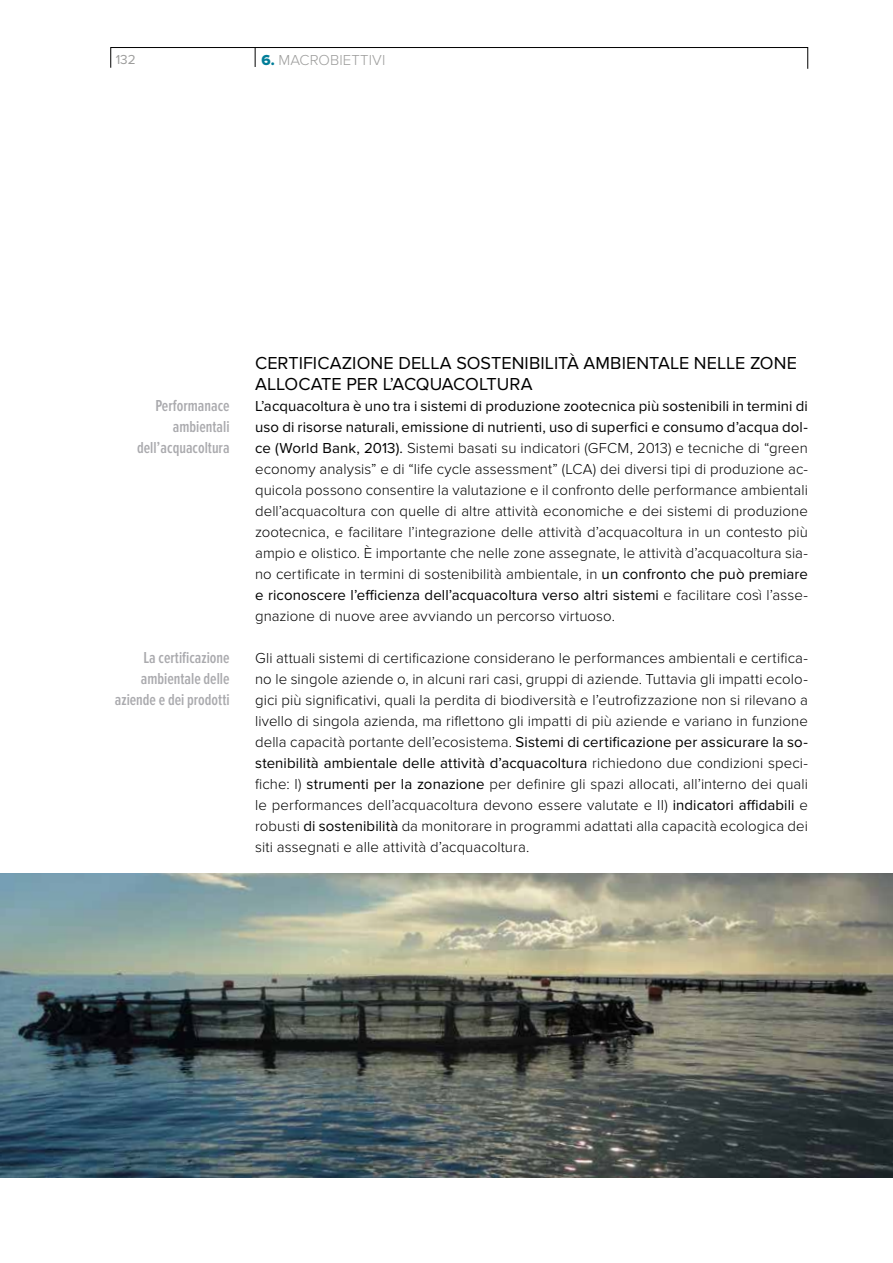
<style>
.page{position:relative;width:893px;height:1263px;background:#fff}
.page>*{position:absolute;margin:0;border:0;box-sizing:border-box;transform-origin:0 0}
.t1{font:18px/21px "Proxima Nova";letter-spacing:.005em;color:#000}
.t2{font:600 16.5px/21px "Proxima Nova Ex Cn";color:#aaaaae;text-align:right}
.t3{font:300 15px/21px "Proxima Nova";letter-spacing:.005em;color:#000;text-align:justify}
.t4{font:300 15px "Proxima Nova";letter-spacing:.005em;color:#9d9d9c}
.t5{font:13.5px "Proxima Nova";color:#9d9d9c}
.s1{font-family:"Proxima Nova Extrabld";font-weight:400;color:#007d98}
.s2{font-weight:400}
</style>
<div class="page">
<svg style="left:110px;top:47px;width:698px;height:22px"></svg>
<img style="left:0;top:874px;width:893px;height:304px">
<p class="t5" style="left:116px;top:52px;width:21px">132</p>
<p class="t4" style="left:261px;top:51px;width:125px"><span class="s1">6.</span> MACROBIETTIVI</p>
<p class="t2" style="left:137px;top:395px;width:94px">Performanace ambientali dell’acquacoltura</p>
<p class="t2" style="left:115px;top:647px;width:116px">La certificazione ambientale delle aziende e dei prodotti</p>
<p class="t1" style="left:255px;top:353px;width:543px">CERTIFICAZIONE DELLA SOSTENIBILITÀ AMBIENTALE NELLE ZONE<br>ALLOCATE PER L’ACQUACOLTURA</p>
<p class="t3" style="left:255px;top:396px;width:554px"><span class="s2">L’acquacoltura è uno tra i sistemi di produzione zootecnica più sostenibili in termini di uso di risorse naturali, emissione di nutrienti, uso di superfici e consumo d’acqua dol&shy;ce (World Bank, 2013).</span> Sistemi basati su indicatori (GFCM, 2013) e tecniche di “green economy analysis” e di “life cycle assessment” (LCA) dei diversi tipi di produzione ac&shy;quicola possono consentire la valutazione e il confronto delle performance ambientali dell’acquacoltura con quelle di altre attività economiche e dei sistemi di produzione zootecnica, e facilitare l’integrazione delle attività d’acquacoltura in un contesto più ampio e olistico. È importante che nelle zone assegnate, le attività d’acquacoltura sia&shy;no certificate in termini di sostenibilità ambientale, in <span class="s2">un confronto che può premiare e riconoscere l’efficienza dell’acquacoltura verso altri sistemi</span> e facilitare così l’asse&shy;gnazione di nuove aree avviando un percorso virtuoso.</p>
<p class="t3" style="left:255px;top:648px;width:554px">Gli attuali sistemi di certificazione considerano le performances ambientali e certifica&shy;no le singole aziende o, in alcuni rari casi, gruppi di aziende. Tuttavia gli impatti ecolo&shy;gici più significativi, quali la perdita di biodiversità e l’eutrofizzazione non si rilevano a livello di singola azienda, ma riflettono gli impatti di più aziende e variano in funzione della capacità portante dell’ecosistema. <span class="s2">Sistemi di certificazione per assicurare la so&shy;stenibilità ambientale delle attività d’acquacoltura</span> richiedono due condizioni speci&shy;fiche: I) <span class="s2">strumenti per la zonazione</span> per definire gli spazi allocati, all’interno dei quali le performances dell’acquacoltura devono essere valutate e II) <span class="s2">indicatori affidabili</span> e robusti <span class="s2">di sostenibilità</span> da monitorare in programmi adattati alla capacità ecologica dei siti assegnati e alle attività d’acquacoltura.</p>
</div>
